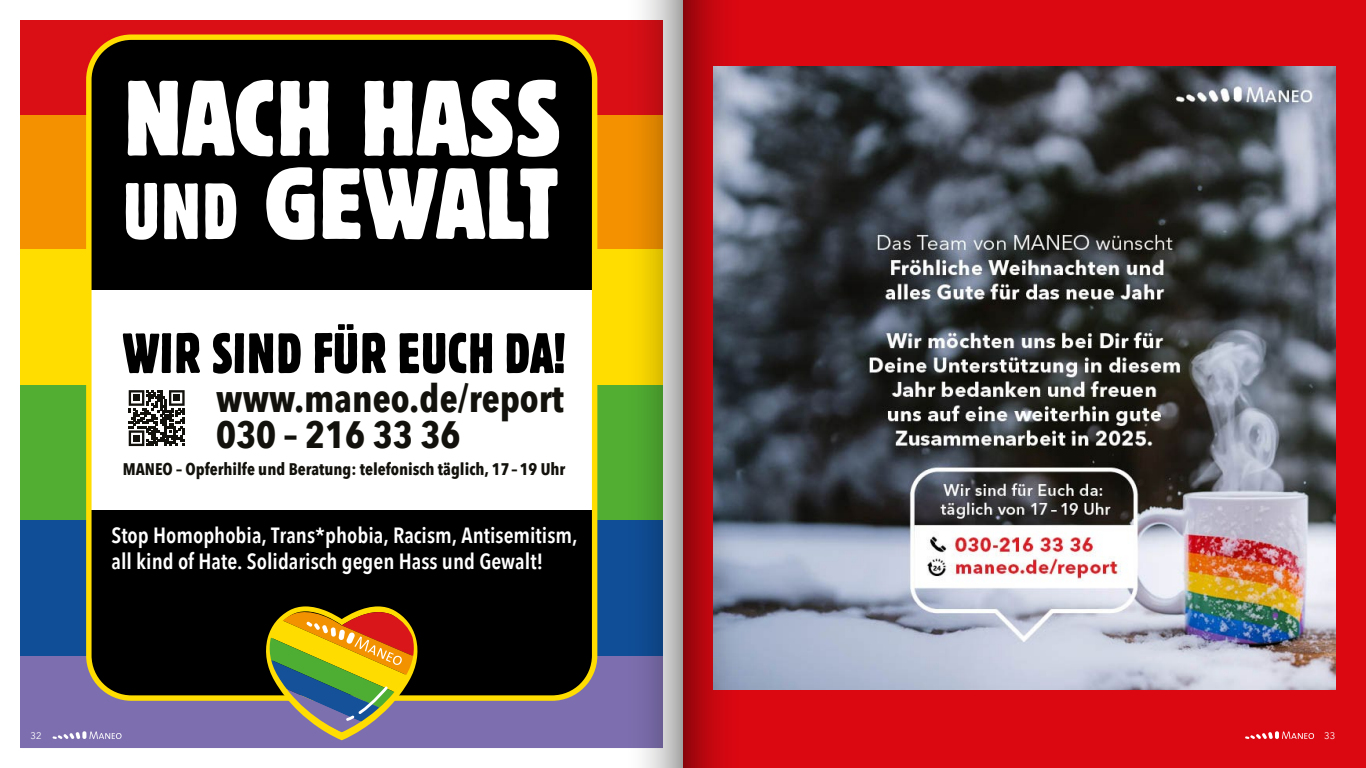
<style>
.page{position:relative;width:1366px;height:768px;background:#fff}
.page>*{position:absolute;margin:0;border:0;box-sizing:border-box;transform-origin:0 0}
.t1{font:condensed 106.2px "Block BE";color:#fff}
.t2{font:condensed 99.9px "Block BE";color:#fff}
.t3{font:56.5px "Block BE Extra Cn";letter-spacing:.04em;color:#000}
.t4{font:700 38.1px/35.7px "Avenir Next Condensed";color:#12110b}
.t5{font:600 22px/26.4px "Avenir Next Condensed";color:#fff}
.t6{font:700 16.8px "Avenir Next Condensed";color:#12110b}
.t7{font:9.5px "Avenir Next LT Pro";color:#fff}
.s1{font-family:"Block BE Extra Cn";font-stretch:normal;font-size:79.1px}
</style>
<div class="page">
<div style="left:20px;top:114px;width:643px;height:136px;background:#f39100"></div>
<div style="left:20px;top:20px;width:643px;height:94px;background:#da0f16"></div>
<div style="left:20px;top:656px;width:643px;height:92px;background:#7d6faf"></div>
<div style="left:20px;top:250px;width:643px;height:135px;background:#fd0"></div>
<div style="left:20px;top:385px;width:643px;height:136px;background:#51ae32"></div>
<div style="left:20px;top:521px;width:643px;height:135px;background:#104e97"></div>
<div style="left:89px;top:37px;width:506px;height:661px;background:#000;border-radius:43px"></div>
<div style="left:89px;top:290px;width:506px;height:220px;background:#fff"></div>
<div style="left:86px;top:34px;width:511px;height:667px;border:5px solid #fd0;border-radius:43px"></div>
<svg style="left:266px;top:606px;width:151px;height:134px"></svg>
<svg style="left:129px;top:390px;width:56px;height:56px"></svg>
<div style="left:133px;top:395px;width:7px;height:6px;background:#13110c"></div>
<div style="left:173px;top:395px;width:7px;height:6px;background:#13110c"></div>
<div style="left:133px;top:435px;width:7px;height:7px;background:#13110c"></div>
<div style="left:197px;top:380px;width:399px;height:48px;background:#fff"></div>
<div style="left:683px;top:0;width:683px;height:768px;background:#db0812"></div>
<img style="left:743px;top:67px;width:593px;height:622px">
<svg style="left:1245px;top:731px;width:69px;height:8px"></svg>
<svg style="left:53px;top:731px;width:69px;height:8px"></svg>
<svg style="left:683px;top:0;width:60px;height:768px;background:#953440"></svg>
<svg style="left:623px;top:0;width:60px;height:768px"></svg>
<h1 class="t1" style="left:124px;top:57px;width:437px">NACH HASS</h1>
<h2 class="t2" style="left:124px;top:146px;width:436px"><span class="s1">UND</span> GEWALT</h2>
<h3 class="t3" style="left:123px;top:321px;width:444px">WIR SIND FÜR EUCH DA!</h3>
<h3 class="t4" style="left:216px;top:381px;width:349px">www.maneo.de/report<br>030 – 216 33 36</h3>
<p class="t6" style="left:123px;top:459px;width:444px">MANEO – Opferhilfe und Beratung: telefonisch täglich, 17 – 19 Uhr</p>
<p class="t5" style="left:111px;top:521px;width:468px">Stop Homophobia, Trans*phobia, Racism, Antisemitism, all kind of Hate. Solidarisch gegen Hass und Gewalt!</p>
<p class="t7" style="left:31px;top:730px;width:13px">32</p>
<p class="t7" style="left:1324px;top:730px;width:13px">33</p>
</div>
